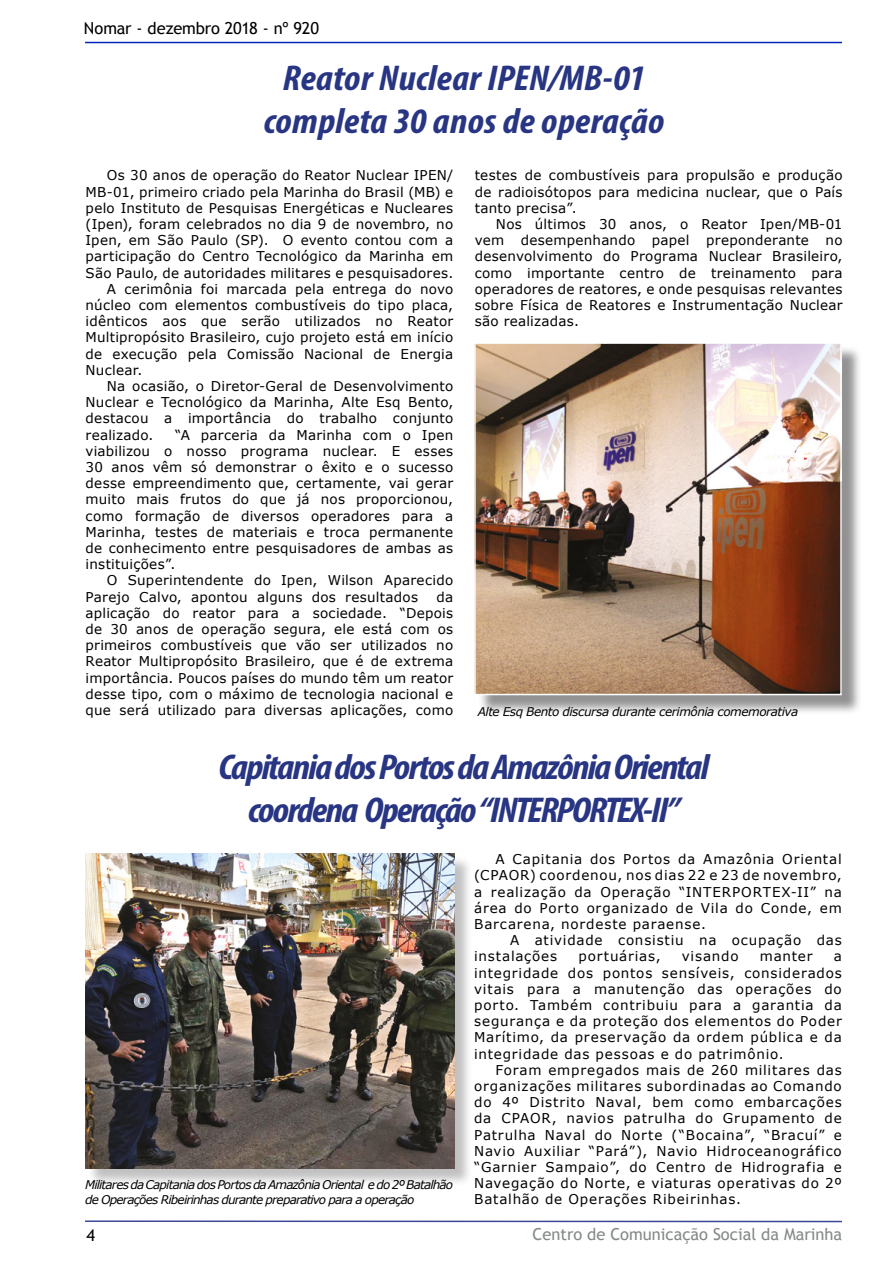
<style>
.page{position:relative;width:893px;height:1263px;background:#fff}
.page>*{position:absolute;margin:0;border:0;box-sizing:border-box;transform-origin:0 0}
.corpo_do_texto_padrã{font:italic 700 condensed 36px "Myriad Pro";letter-spacing:-.04em;color:#283583;scale:1.09 1}
.corpo_do_texto_padrã-2{font:italic 700 condensed 36px "Myriad Pro";letter-spacing:.005em;color:#283583;scale:1.09 1}
.t1{font:16.5px "Trebuchet MS";color:#878787}
.t2{font:16.5px "Trebuchet MS";letter-spacing:-.01em;color:#000}
.corpo_do_texto_padrã-3{font:13.5px/16.2px "Verdana";letter-spacing:.025em;color:#000;text-align:justify}
.corpo_do_texto_padrã-4{font:13.5px/16.2px "Verdana";letter-spacing:.06em;color:#000}
.corpo_do_texto_padrã-5{font:italic 12px/14.4px "Verdana";letter-spacing:-.065em;color:#000}
.corpo_do_texto_padrã-6{font:italic 12px "Verdana";letter-spacing:-.04em;color:#000}
</style>
<div class="page">
<hr style="left:85px;top:42px;width:757px;height:1px;background:#0028b8">
<hr style="left:85px;top:1220px;width:757px;height:2px;background:#3c4797">
<div style="left:87px;top:855px;width:386px;height:332px;background:#000;opacity:.25"></div>
<img style="left:85px;top:854px;width:369px;height:314px">
<div style="left:477px;top:346px;width:385px;height:369px;background:#000;opacity:.43"></div>
<img style="left:477px;top:345px;width:362px;height:347px">
<div style="left:474px;top:342px;width:368px;height:353px;border:2px solid #fff"></div>
<p class="t2" style="left:84px;top:19px;width:236px">Nomar - dezembro 2018 - nº 920</p>
<p class="corpo_do_texto_padrã-2" style="left:283px;top:56px;width:334px">Reator Nuclear IPEN/MB-01</p>
<p class="corpo_do_texto_padrã-2" style="left:264px;top:99px;width:369px">completa 30 anos de operação</p>
<p class="corpo_do_texto_padrã-3" style="left:86px;top:167px;width:369px;text-indent:21px">Os 30 anos de operação do Reator Nuclear IPEN/ MB-01, primeiro criado pela Marinha do Brasil (MB) e pelo Instituto de Pesquisas Energéticas e Nucleares (Ipen), foram celebrados no dia 9 de novembro, no Ipen, em São Paulo (SP). O evento contou com a participação do Centro Tecnológico da Marinha em São Paulo, de autoridades militares e pesquisadores.</p>
<p class="corpo_do_texto_padrã-3" style="left:86px;top:281px;width:369px;text-indent:21px">A cerimônia foi marcada pela entrega do novo núcleo com elementos combustíveis do tipo placa, idênticos aos que serão utilizados no Reator Multipropósito Brasileiro, cujo projeto está em início de execução pela Comissão Nacional de Energia Nuclear.</p>
<p class="corpo_do_texto_padrã-3" style="left:86px;top:378px;width:369px;text-indent:21px">Na ocasião, o Diretor-Geral de Desenvolvimento Nuclear e Tecnológico da Marinha, Alte Esq Bento, destacou a importância do trabalho conjunto realizado.</p>
<p class="corpo_do_texto_padrã-3" style="left:86px;top:426px;width:369px;text-indent:90px">“A parceria da Marinha com o Ipen viabilizou o nosso programa nuclear. E esses 30 anos vêm só demonstrar o êxito e o sucesso desse empreendimento que, certamente, vai gerar muito mais frutos do que já nos proporcionou, como formação de diversos operadores para a Marinha, testes de materiais e troca permanente de conhecimento entre pesquisadores de ambas as instituições”.</p>
<p class="corpo_do_texto_padrã-3" style="left:86px;top:572px;width:369px;text-indent:21px">O Superintendente do Ipen, Wilson Aparecido<br>Parejo Calvo, apontou alguns dos resultados</p>
<p class="corpo_do_texto_padrã-3" style="left:86px;top:588px;width:369px;text-indent:351px">da aplicação do reator para a sociedade. “Depois de 30 anos de operação segura, ele está com os primeiros combustíveis que vão ser utilizados no Reator Multipropósito Brasileiro, que é de extrema importância. Poucos países do mundo têm um reator desse tipo, com o máximo de tecnologia nacional e que será utilizado para diversas aplicações, como</p>
<p class="corpo_do_texto_padrã-3" style="left:475px;top:167px;width:369px">testes de combustíveis para propulsão e produção de radioisótopos para medicina nuclear, que o País tanto precisa”.</p>
<p class="corpo_do_texto_padrã-3" style="left:475px;top:216px;width:369px;text-indent:21px">Nos últimos 30 anos, o Reator Ipen/MB-01 vem desempenhando papel preponderante no desenvolvimento do Programa Nuclear Brasileiro, como importante centro de treinamento para operadores de reatores, e onde pesquisas relevantes sobre Física de Reatores e Instrumentação Nuclear são realizadas.</p>
<p class="corpo_do_texto_padrã-6" style="left:478px;top:704px;width:322px">Alte Esq Bento discursa durante cerimônia comemorativa</p>
<p class="corpo_do_texto_padrã" style="left:219px;top:744px;width:452px">Capitania dos Portos da Amazônia Oriental</p>
<p class="corpo_do_texto_padrã" style="left:248px;top:787px;width:397px">coordena Operação “INTERPORTEX-II”</p>
<p class="corpo_do_texto_padrã-5" style="left:85px;top:1178px;width:370px">Militares da Capitania dos Portos da Amazônia Oriental e do 2º Batalhão de Operações Ribeirinhas durante preparativo para a operação</p>
<p class="corpo_do_texto_padrã-3" style="left:474px;top:851px;width:369px;text-indent:21px">A Capitania dos Portos da Amazônia Oriental (CPAOR) coordenou, nos dias 22 e 23 de novembro, a realização da Operação “INTERPORTEX-II” na área do Porto organizado de Vila do Conde, em Barcarena, nordeste paraense.</p>
<p class="corpo_do_texto_padrã-4" style="left:474px;top:932px;width:369px;text-indent:36px">A atividade consistiu na ocupação das instalações</p>
<p class="corpo_do_texto_padrã-4" style="left:579px;top:948px;width:84px">portuárias,</p>
<p class="corpo_do_texto_padrã-4" style="left:682px;top:948px;width:58px">visando</p>
<p class="corpo_do_texto_padrã-3" style="left:760px;top:948px;width:54px">manter</p>
<p class="corpo_do_texto_padrã-3" style="left:474px;top:948px;width:369px;text-indent:359px">a integridade dos pontos sensíveis, considerados vitais para a manutenção das operações do porto. Também contribuiu para a garantia da segurança e da proteção dos elementos do Poder Marítimo, da preservação da ordem pública e da integridade das pessoas e do patrimônio.</p>
<p class="corpo_do_texto_padrã-3" style="left:474px;top:1061px;width:369px;text-indent:21px">Foram empregados mais de 260 militares das organizações militares subordinadas ao Comando do 4º Distrito Naval, bem como embarcações da CPAOR, navios patrulha do Grupamento de Patrulha Naval do Norte (“Bocaina”, “Bracuí” e Navio Auxiliar “Pará”), Navio Hidroceanográfico “Garnier Sampaio”, do Centro de Hidrografia e Navegação do Norte, e viaturas operativas do 2º Batalhão de Operações Ribeirinhas.</p>
<p class="t2" style="left:87px;top:1225px;width:10px">4</p>
<p class="t1" style="left:533px;top:1224px;width:311px">Centro de Comunicação Social da Marinha</p>
</div>
